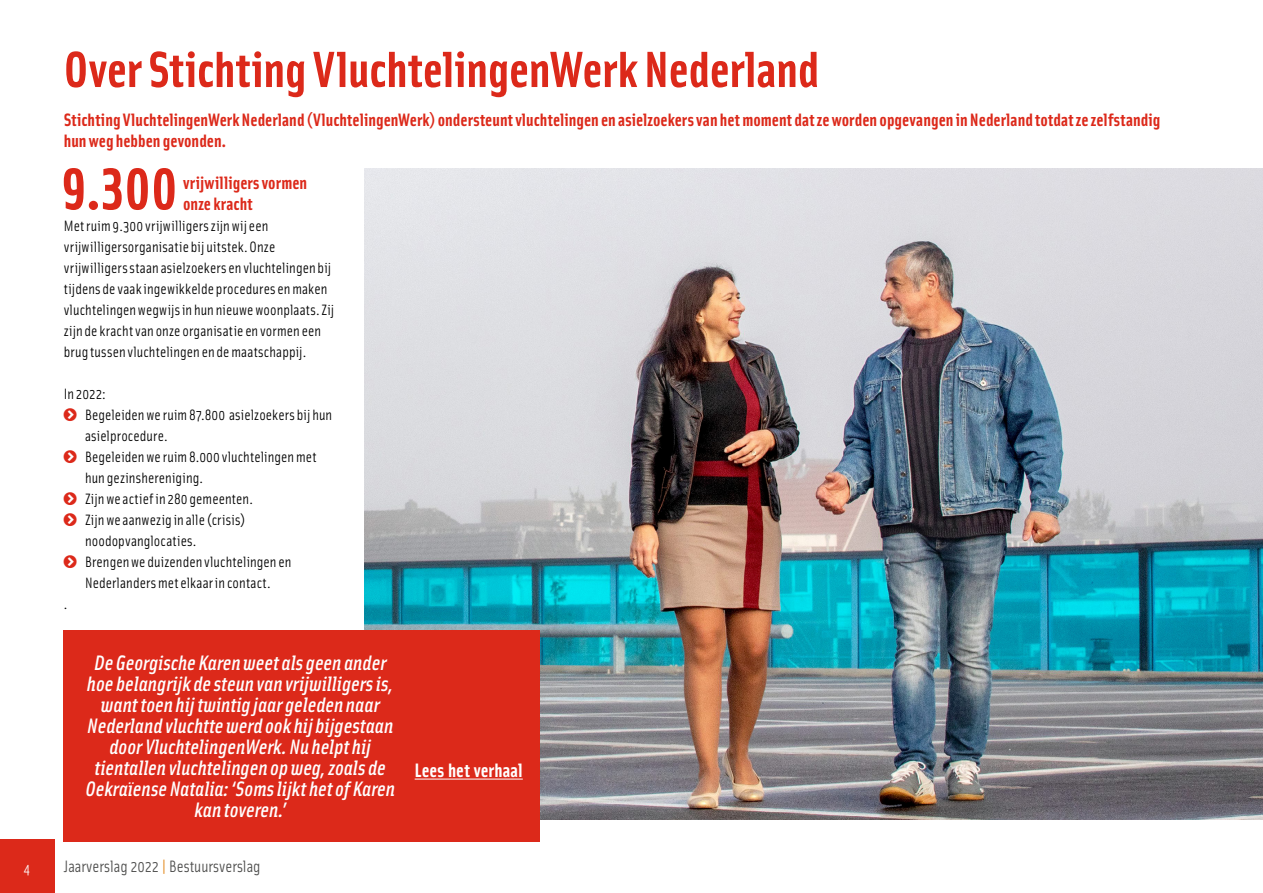
<style>
.page{position:relative;width:1263px;height:893px;background:#fff}
.page>*{position:absolute;margin:0;border:0;box-sizing:border-box;transform-origin:0 0}
.t1{font:700 51px "Solex OT";letter-spacing:-.005em;color:#dc291a}
.t2{font:italic 500 21px/21px "Solex OT";color:#fff;text-align:center}
.t3{font:700 19.5px "Solex OT";letter-spacing:.005em;color:#fff}
.t4{font:700 18px/21px "Solex OT";color:#dc291a}
.t5{font:16.5px "Solex OT";color:#4d4d4c}
.t6{font:15px/21px "Solex OT";letter-spacing:.01em;color:#000}
.t7{font:15px "Solex OT";color:#fff}
.s1{color:#e2881c}
</style>
<div class="page">
<img style="left:364px;top:168px;width:899px;height:651px">
<div style="left:64px;top:630px;width:476px;height:212px;background:#dc291a"></div>
<div style="left:0;top:839px;width:54px;height:54px;background:#dc291a"></div>
<svg style="left:64px;top:168px;width:111px;height:42px"></svg>
<hr style="left:415px;top:779px;width:108px;height:1px;background:#fff">
<p class="t7" style="left:24px;top:859px;width:8px">4</p>
<h1 class="t1" style="left:64px;top:36px;width:757px">Over Stichting VluchtelingenWerk Nederland</h1>
<p class="t4" style="left:64px;top:108px;width:1098px">Stichting VluchtelingenWerk Nederland (VluchtelingenWerk) ondersteunt vluchtelingen en asielzoekers van het moment dat ze worden opgevangen in Nederland totdat ze zelfstandig hun weg hebben gevonden.</p>
<p class="t4" style="left:183px;top:172px;width:126px">vrijwilligers vormen onze kracht</p>
<p class="t6" style="left:64px;top:215px;width:272px">Met ruim 9.300 vrijwilligers zijn wij een vrijwilligersorganisatie bij uitstek. Onze vrijwilligers staan asielzoekers en vluchtelingen bij tijdens de vaak ingewikkelde procedures en maken vluchtelingen wegwijs in hun nieuwe woonplaats. Zij zijn de kracht van onze organisatie en vormen een brug tussen vluchtelingen en de maatschappij.</p>
<p class="t6" style="left:64px;top:383px;width:44px">In 2022:</p>
<p class="t6" style="left:85px;top:404px;width:249px">Begeleiden we ruim 87.800 asielzoekers bij hun</p>
<p class="t6" style="left:85px;top:425px;width:84px">asielprocedure.</p>
<p class="t6" style="left:85px;top:446px;width:233px">Begeleiden we ruim 8.000 vluchtelingen met</p>
<p class="t6" style="left:85px;top:467px;width:119px">hun gezinshereniging.</p>
<p class="t6" style="left:85px;top:488px;width:169px">Zijn we actief in 280 gemeenten.</p>
<p class="t6" style="left:85px;top:509px;width:162px">Zijn we aanwezig in alle (crisis)</p>
<p class="t6" style="left:85px;top:530px;width:113px">noodopvanglocaties.</p>
<p class="t6" style="left:85px;top:551px;width:208px">Brengen we duizenden vluchtelingen en</p>
<p class="t6" style="left:85px;top:572px;width:187px">Nederlanders met elkaar in contact.</p>
<p class="t6" style="left:64px;top:593px;width:5px">.</p>
<p class="t2" style="left:86px;top:651px;width:311px">De Georgische Karen weet als geen ander hoe belangrijk de steun van vrijwilligers is, want toen hij twintig jaar geleden naar Nederland vluchtte werd ook hij bijgestaan door VluchtelingenWerk. Nu helpt hij tientallen vluchtelingen op weg, zoals de Oekraïense Natalia: ‘Soms lijkt het of Karen kan toveren.’</p>
<p class="t5" style="left:64px;top:856px;width:198px">Jaarverslag 2022 <span class="s1">|</span> Bestuursverslag</p>
<h3 class="t3" style="left:415px;top:758px;width:110px">Lees het verhaal</h3>
</div>
